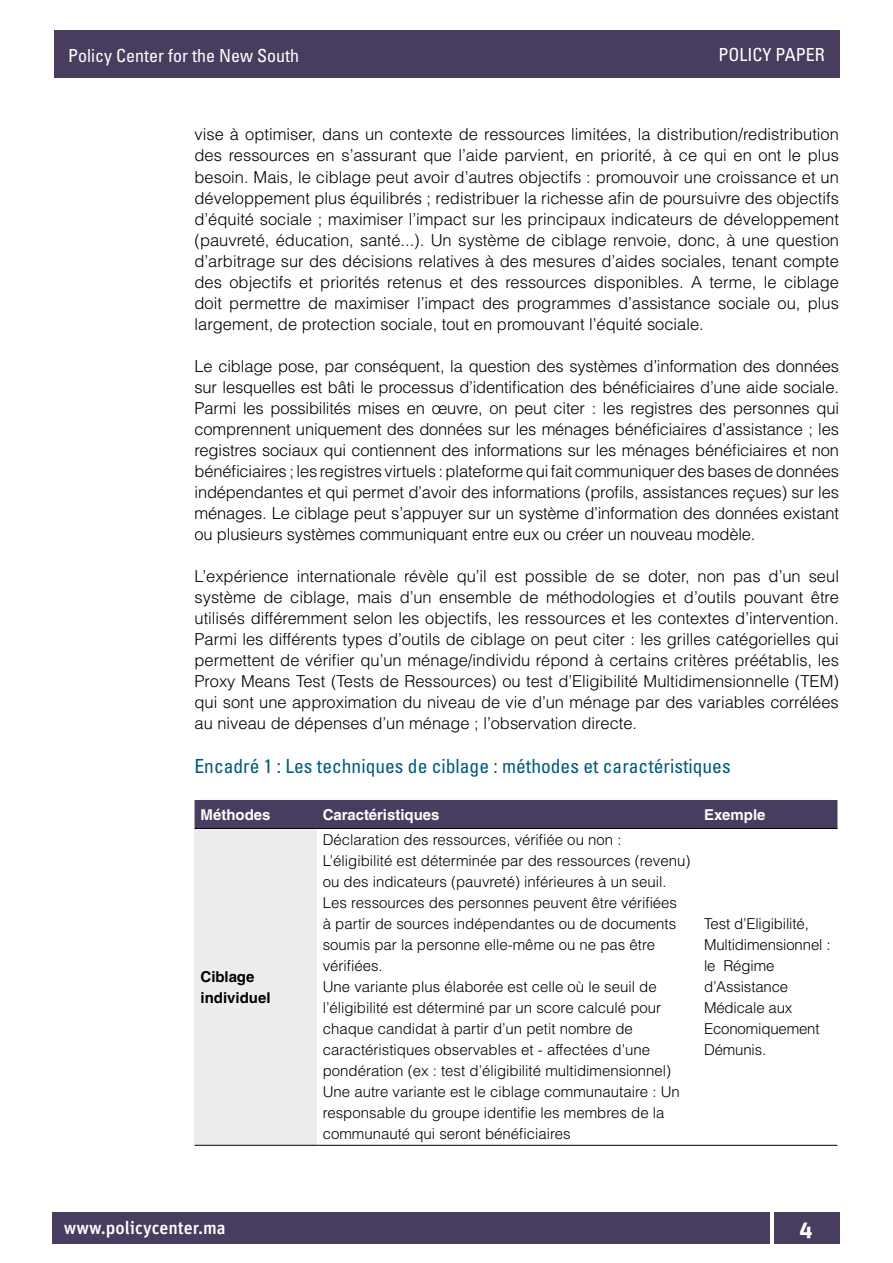
<style>
.page{position:relative;width:893px;height:1263px;background:#fff}
.page>*{position:absolute;margin:0;border:0;box-sizing:border-box;transform-origin:0 0}
.t1{font:700 22.5px "Unit Pro";color:#fff}
.t2{font:condensed 19.5px "Univers LT Std";color:#005a7c}
.t3{font:condensed 18px "Univers LT Std";color:#fff}
.t4{font:500 18px "Unit Pro";color:#fff}
.t5{font:300 16.5px/21px "Helvetica LT Std";color:#000;text-align:justify}
.t6{font:300 15px/21px "Helvetica LT Std";color:#000}
.t7{font:700 15px "Helvetica LT Std";color:#fff}
.t8{font:700 15px/21px "Helvetica LT Std";color:#000}
</style>
<div class="page">
<div style="left:52px;top:1212px;width:718px;height:31px;background:#483d5f"></div>
<div style="left:774px;top:1212px;width:65px;height:31px;background:#483d5f"></div>
<div style="left:54px;top:30px;width:785px;height:48px;background:#483d5f"></div>
<div style="left:195px;top:800px;width:642px;height:28px;background:#483d5f"></div>
<div style="left:195px;top:828px;width:122px;height:317px;background:#ededee"></div>
<hr style="left:195px;top:828px;width:122px;height:1px;background:#000">
<hr style="left:317px;top:828px;width:381px;height:1px;background:#000">
<hr style="left:698px;top:828px;width:139px;height:1px;background:#000">
<hr style="left:195px;top:1145px;width:122px;height:1px;background:#000">
<hr style="left:317px;top:1145px;width:381px;height:1px;background:#000">
<hr style="left:698px;top:1145px;width:139px;height:1px;background:#000">
<p class="t3" style="left:68px;top:44px;width:232px">Policy Center for the New South</p>
<p class="t3" style="left:719px;top:43px;width:108px">POLICY PAPER</p>
<p class="t5" style="left:195px;top:124px;width:646px">vise à optimiser, dans un contexte de ressources limitées, la distribution/redistribution des ressources en s’assurant que l’aide parvient, en priorité, à ce qui en ont le plus besoin. Mais, le ciblage peut avoir d’autres objectifs : promouvoir une croissance et un développement plus équilibrés ; redistribuer la richesse afin de poursuivre des objectifs d’équité sociale ; maximiser l’impact sur les principaux indicateurs de développement (pauvreté, éducation, santé...). Un système de ciblage renvoie, donc, à une question d’arbitrage sur des décisions relatives à des mesures d’aides sociales, tenant compte des objectifs et priorités retenus et des ressources disponibles. A terme, le ciblage doit permettre de maximiser l’impact des programmes d’assistance sociale ou, plus largement, de protection sociale, tout en promouvant l’équité sociale.</p>
<p class="t5" style="left:195px;top:355px;width:646px">Le ciblage pose, par conséquent, la question des systèmes d’information des données sur lesquelles est bâti le processus d’identification des bénéficiaires d’une aide sociale.<br>Parmi les possibilités mises en œuvre, on peut citer : les registres des personnes qui comprennent uniquement des données sur les ménages bénéficiaires d’assistance ; les registres sociaux qui contiennent des informations sur les ménages bénéficiaires et non bénéficiaires ; les registres virtuels : plateforme qui fait communiquer des bases de données indépendantes et qui permet d’avoir des informations (profils, assistances reçues) sur les ménages. Le ciblage peut s’appuyer sur un système d’information des données existant ou plusieurs systèmes communiquant entre eux ou créer un nouveau modèle.</p>
<p class="t5" style="left:195px;top:565px;width:646px">L’expérience internationale révèle qu’il est possible de se doter, non pas d’un seul système de ciblage, mais d’un ensemble de méthodologies et d’outils pouvant être utilisés différemment selon les objectifs, les ressources et les contextes d’intervention.<br>Parmi les différents types d’outils de ciblage on peut citer : les grilles catégorielles qui permettent de vérifier qu’un ménage/individu répond à certains critères préétablis, les Proxy Means Test (Tests de Ressources) ou test d’Eligibilité Multidimensionnelle (TEM) qui sont une approximation du niveau de vie d’un ménage par des variables corrélées au niveau de dépenses d’un ménage ; l’observation directe.</p>
<p class="t2" style="left:195px;top:754px;width:538px">Encadré 1 : Les techniques de ciblage : méthodes et caractéristiques</p>
<p class="t7" style="left:201px;top:805px;width:72px">Méthodes</p>
<p class="t7" style="left:323px;top:805px;width:118px">Caractéristiques</p>
<p class="t7" style="left:704px;top:805px;width:63px">Exemple</p>
<p class="t8" style="left:201px;top:966px;width:72px">Ciblage individuel</p>
<p class="t6" style="left:323px;top:829px;width:369px">Déclaration des ressources, vérifiée ou non :<br>L’éligibilité est déterminée par des ressources (revenu) ou des indicateurs (pauvreté) inférieures à un seuil.<br>Les ressources des personnes peuvent être vérifiées<br>à partir de sources indépendantes ou de documents soumis par la personne elle-même ou ne pas être vérifiées.<br>Une variante plus élaborée est celle où le seuil de l’éligibilité est déterminé par un score calculé pour chaque candidat à partir d’un petit nombre de caractéristiques observables et - affectées d’une pondération (ex : test d’éligibilité multidimensionnel)<br>Une autre variante est le ciblage communautaire : Un responsable du groupe identifie les membres de la communauté qui seront bénéficiaires</p>
<p class="t6" style="left:704px;top:913px;width:128px">Test d’Eligibilité,<br>Multidimensionnel : le Régime d’Assistance<br>Médicale aux<br>Economiquement<br>Démunis.</p>
<p class="t4" style="left:64px;top:1216px;width:164px">www.policycenter.ma</p>
<h1 class="t1" style="left:799px;top:1214px;width:15px">4</h1>
</div>
